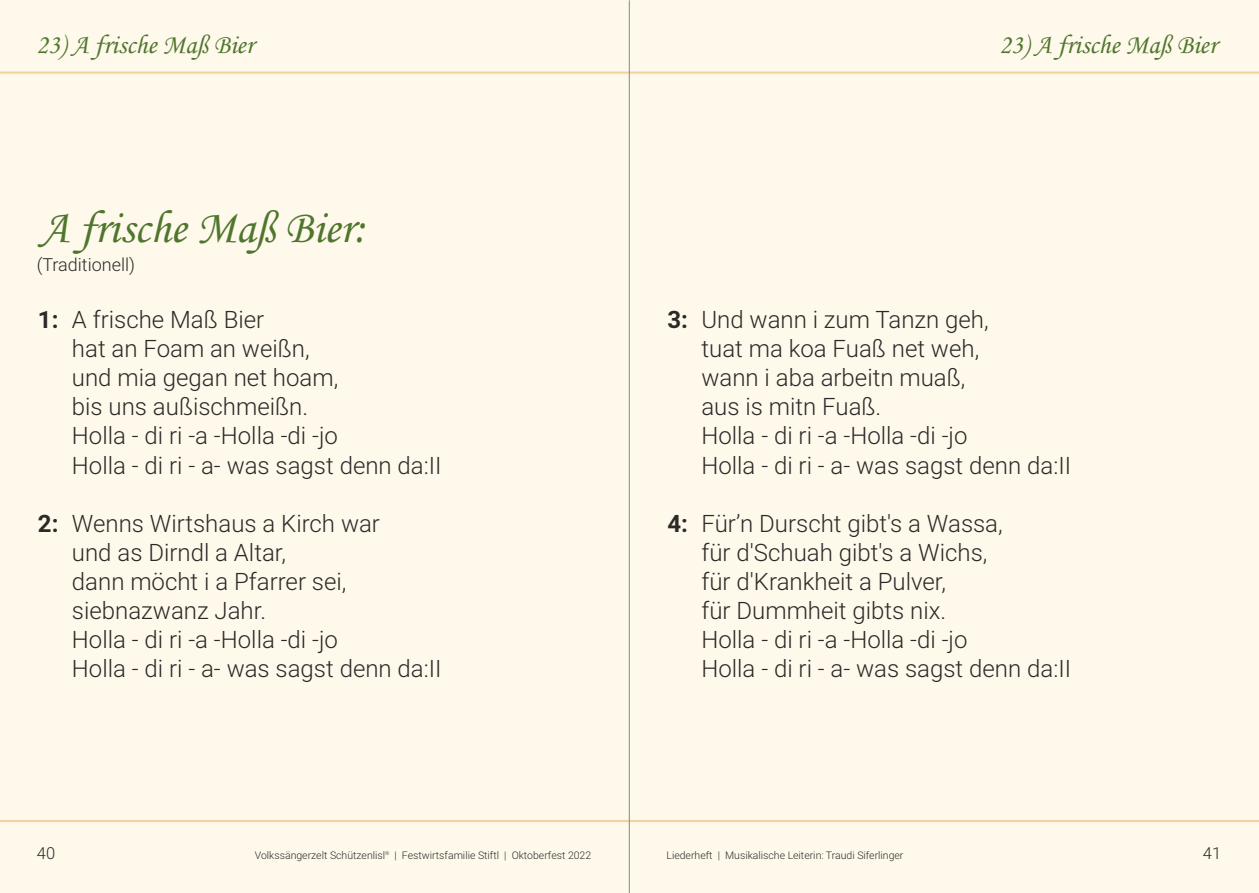
<style>
.page{position:relative;width:1259px;height:893px;background:#fff}
.page>*{position:absolute;margin:0;border:0;box-sizing:border-box;transform-origin:0 0}
.t1{font:46.5px "Monotype Corsiva";color:#4f762d}
.t2{font:27px "Monotype Corsiva";color:#4f762d}
.t3{font:300 24px/29.1px "Roboto";color:#2b2a29}
.t4{font:300 18px "Roboto";color:#2b2a29}
.t5{font:300 16.5px "Roboto";color:#2b2a29}
.t6{font:300 10.5px "Roboto";color:#2b2a29}
.s1{font-weight:700}
</style>
<div class="page">
<div style="left:629px;top:0;width:630px;height:893px;background:#fff9eb"></div>
<div style="left:0;top:0;width:629px;height:893px;background:#fff9eb"></div>
<hr style="left:629px;top:72px;width:630px;height:2px;background:#f4d29f">
<hr style="left:0;top:72px;width:629px;height:2px;background:#f4d29f">
<hr style="left:627px;top:820px;width:632px;height:2px;background:#f4d29f">
<hr style="left:0;top:820px;width:629px;height:2px;background:#f4d29f">
<hr style="left:629px;top:0;width:1px;height:893px;background:#898989">
<p class="t2" style="left:36px;top:34px;width:219px">23) A frische Maß Bier</p>
<p class="t2" style="left:999px;top:34px;width:219px">23) A frische Maß Bier</p>
<h1 class="t1" style="left:40px;top:209px;width:327px">A frische Maß Bier:</h1>
<p class="t4" style="left:37px;top:258px;width:100px">(Traditionell)</p>
<p class="t3" style="left:72px;top:307px;width:371px;text-indent:-34px"><span class="s1">1:</span> A frische Maß Bier<br>hat an Foam an weißn,<br>und mia gegan net hoam,<br>bis uns außischmeißn.<br>Holla - di ri -a -Holla -di -jo<br>Holla - di ri - a- was sagst denn da:II</p>
<p class="t3" style="left:72px;top:511px;width:371px;text-indent:-34px"><span class="s1">2:</span> Wenns Wirtshaus a Kirch war<br>und as Dirndl a Altar,<br>dann möcht i a Pfarrer sei, siebnazwanz Jahr.<br>Holla - di ri -a -Holla -di -jo<br>Holla - di ri - a- was sagst denn da:II</p>
<p class="t3" style="left:701px;top:307px;width:371px;text-indent:-34px"><span class="s1">3:</span> Und wann i zum Tanzn geh,<br>tuat ma koa Fuaß net weh,<br>wann i aba arbeitn muaß,<br>aus is mitn Fuaß.<br>Holla - di ri -a -Holla -di -jo<br>Holla - di ri - a- was sagst denn da:II</p>
<p class="t3" style="left:701px;top:511px;width:371px;text-indent:-34px"><span class="s1">4:</span> Für’n Durscht gibt's a Wassa,<br>für d'Schuah gibt's a Wichs,<br>für d'Krankheit a Pulver,<br>für Dummheit gibts nix.<br>Holla - di ri -a -Holla -di -jo<br>Holla - di ri - a- was sagst denn da:II</p>
<p class="t5" style="left:37px;top:847px;width:20px">40</p>
<p class="t6" style="left:255px;top:851px;width:338px">Volkssängerzelt Schützenlisl<sup>®</sup> | Festwirtsfamilie Stiftl | Oktoberfest 2022</p>
<p class="t5" style="left:1202px;top:847px;width:20px">41</p>
<p class="t6" style="left:666px;top:851px;width:238px">Liederheft | Musikalische Leiterin: Traudi Siferlinger</p>
</div>
